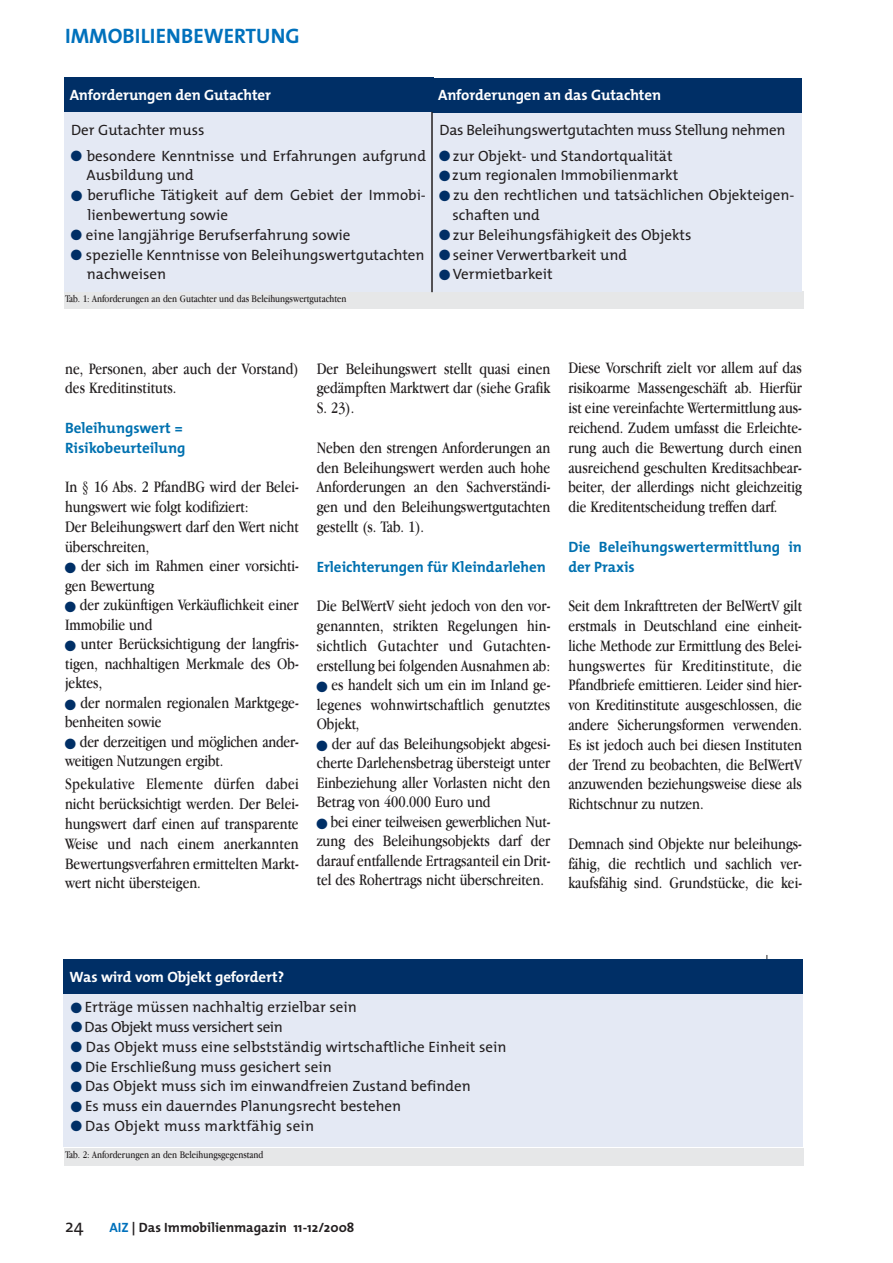
<style>
.page{position:relative;width:893px;height:1263px;background:#fff}
.page>*{position:absolute;margin:0;border:0;box-sizing:border-box;transform-origin:0 0}
.t1{font:700 21px "The Mix";color:#0071bc}
.t2{font:18px "The Mix";color:#231f20}
.t3{font:16.5px/19.8px "Apple Garamond";color:#231f20;text-align:justify}
.t4{font:16.5px "Apple Garamond";letter-spacing:.02em;color:#231f20}
.t5{font:15px/19.8px "The Mix";color:#231f20}
.t6{font:700 15px/19.8px "The Mix";color:#0071b0}
.t7{font:700 15px "The Mix";letter-spacing:-.005em;color:#fff}
.t8{font:15px/25.3px "The Mix";letter-spacing:-.02em;color:#231f20}
.t9{font:700 13.5px "The Mix";color:#231f20}
.t10{font:10.5px "Apple Garamond";color:#231f20}
.s1{color:#0071bc}
</style>
<div class="page">
<hr style="left:766px;top:955px;width:2px;height:178px;background:#6d6e70">
<div style="left:64px;top:291px;width:739px;height:17px;background:#e6e7e8"></div>
<div style="left:64px;top:1148px;width:739px;height:17px;background:#e6e7e8"></div>
<div style="left:64px;top:112px;width:369px;height:179px;background:#e4e9f4"></div>
<div style="left:64px;top:78px;width:370px;height:34px;background:#002f66"></div>
<div style="left:64px;top:983px;width:739px;height:164px;background:#e4e9f4"></div>
<div style="left:64px;top:960px;width:739px;height:34px;background:#002f66"></div>
<div style="left:432px;top:112px;width:370px;height:179px;background:#e4e9f4"></div>
<div style="left:432px;top:78px;width:370px;height:34px;background:#002f66"></div>
<hr style="left:431px;top:112px;width:2px;height:180px;background:#231f20">
<p class="t1" style="left:65px;top:28px;width:236px">IMMOBILIENBEWERTUNG</p>
<p class="t7" style="left:70px;top:90px;width:203px">Anforderungen den Gutachter</p>
<p class="t5" style="left:87px;top:119px;width:341px;line-height:25.2px;text-indent:-16px">Der Gutachter muss<br>besondere Kenntnisse und Erfahrungen aufgrund</p>
<p class="t5" style="left:86px;top:167px;width:341px">Ausbildung und<br>berufliche Tätigkeit auf dem Gebiet der Immobi&shy;lienbewertung sowie<br>eine langjährige Berufserfahrung sowie<br>spezielle Kenntnisse von Beleihungswertgutachten nachweisen</p>
<p class="t10" style="left:65px;top:294px;width:283px">Tab. 1: Anforderungen an den Gutachter und das Beleihungswertgutachten</p>
<p class="t7" style="left:438px;top:90px;width:224px">Anforderungen an das Gutachten</p>
<p class="t8" style="left:453px;top:119px;width:334px;text-indent:-13px">Das Beleihungswertgutachten muss Stellung nehmen zur Objekt- und Standortqualität</p>
<p class="t5" style="left:452px;top:167px;width:344px">zum regionalen Immobilienmarkt<br>zu den rechtlichen und tatsächlichen Objekteigen&shy;schaften und<br>zur Beleihungsfähigkeit des Objekts<br>seiner Verwertbarkeit und<br>Vermietbarkeit</p>
<p class="t3" style="left:65px;top:360px;width:235px">ne, Personen, aber auch der Vorstand) des Kreditinstituts.</p>
<p class="t6" style="left:65px;top:419px;width:122px">Beleihungswert =<br>Risikobeurteilung</p>
<p class="t3" style="left:65px;top:478px;width:235px;text-align:left">In § 16 Abs. 2 PfandBG wird der Belei&shy;hungswert wie folgt kodifiziert:<br>Der Beleihungswert darf den Wert nicht überschreiten,</p>
<p class="t3" style="left:65px;top:557px;width:235px;text-indent:16px">der sich im Rahmen einer vorsichti&shy;gen Bewertung</p>
<p class="t3" style="left:65px;top:596px;width:235px;text-indent:15px">der zukünftigen Verkäuflichkeit einer<br>Immobilie und</p>
<p class="t3" style="left:65px;top:635px;width:235px;text-indent:16px">unter Berücksichtigung der langfris&shy;tigen, nachhaltigen Merkmale des Ob&shy;jektes,</p>
<p class="t3" style="left:65px;top:694px;width:235px;text-indent:15px">der normalen regionalen Marktgege&shy;benheiten sowie</p>
<p class="t3" style="left:65px;top:733px;width:235px;text-indent:15px">der derzeitigen und möglichen ander&shy;weitigen Nutzungen ergibt.</p>
<p class="t3" style="left:65px;top:775px;width:235px">Spekulative Elemente dürfen dabei nicht berücksichtigt werden. Der Belei&shy;hungswert darf einen auf transparente Weise und nach einem anerkannten Bewertungsverfahren ermittelten Markt&shy;wert nicht übersteigen.</p>
<p class="t3" style="left:317px;top:360px;width:235px">Der Beleihungswert stellt quasi einen gedämpften Marktwert dar (siehe Grafik S. 23).</p>
<p class="t3" style="left:317px;top:439px;width:235px">Neben den strengen Anforderungen an den Beleihungswert werden auch hohe Anforderungen an den Sachverständi&shy;gen und den Beleihungswertgutachten gestellt (s. Tab. 1).</p>
<p class="t6" style="left:317px;top:558px;width:231px">Erleichterungen für Kleindarlehen</p>
<p class="t3" style="left:317px;top:597px;width:235px">Die BelWertV sieht jedoch von den vor-</p>
<p class="t3" style="left:317px;top:617px;width:235px">genannten, strikten Regelungen hin-</p>
<p class="t4" style="left:317px;top:639px;width:235px">sichtlich Gutachter und Gutachten-</p>
<p class="t3" style="left:317px;top:657px;width:235px">erstellung bei folgenden Ausnahmen ab:</p>
<p class="t3" style="left:331px;top:676px;width:220px">es handelt sich um ein im Inland ge-</p>
<p class="t3" style="left:317px;top:696px;width:235px">legenes wohnwirtschaftlich genutztes</p>
<p class="t3" style="left:317px;top:715px;width:44px">Objekt,</p>
<p class="t3" style="left:332px;top:735px;width:220px">der auf das Beleihungsobjekt abgesi-</p>
<p class="t3" style="left:317px;top:754px;width:235px">cherte Darlehensbetrag übersteigt unter</p>
<p class="t3" style="left:317px;top:774px;width:235px">Einbeziehung aller Vorlasten nicht den</p>
<p class="t3" style="left:317px;top:793px;width:175px">Betrag von 400.000 Euro und</p>
<p class="t3" style="left:331px;top:813px;width:221px">bei einer teilweisen gewerblichen Nut-</p>
<p class="t3" style="left:317px;top:832px;width:235px">zung des Beleihungsobjekts darf der</p>
<p class="t3" style="left:317px;top:852px;width:235px">darauf entfallende Ertragsanteil ein Drit-</p>
<p class="t3" style="left:317px;top:871px;width:229px">tel des Rohertrags nicht überschreiten.</p>
<p class="t3" style="left:568px;top:360px;width:235px">Diese Vorschrift zielt vor allem auf das risikoarme Massengeschäft ab. Hierfür ist eine vereinfachte Wertermittlung aus&shy;reichend. Zudem umfasst die Erleichte&shy;rung auch die Bewertung durch einen ausreichend geschulten Kreditsachbear&shy;beiter, der allerdings nicht gleichzeitig die Kreditentscheidung treffen darf.</p>
<p class="t6" style="left:568px;top:538px;width:235px">Die Beleihungswertermittlung in der Praxis</p>
<p class="t3" style="left:568px;top:597px;width:235px">Seit dem Inkrafttreten der BelWertV gilt erstmals in Deutschland eine einheit&shy;liche Methode zur Ermittlung des Belei&shy;hungswertes für Kreditinstitute, die Pfandbriefe emittieren. Leider sind hier&shy;von Kreditinstitute ausgeschlossen, die andere Sicherungsformen verwenden.<br>Es ist jedoch auch bei diesen Instituten der Trend zu beobachten, die BelWertV anzuwenden beziehungsweise diese als Richtschnur zu nutzen.</p>
<p class="t3" style="left:568px;top:835px;width:235px">Demnach sind Objekte nur beleihungs&shy;fähig, die rechtlich und sachlich ver&shy;kaufsfähig sind. Grundstücke, die kei-</p>
<p class="t7" style="left:70px;top:971px;width:216px">Was wird vom Objekt gefordert?</p>
<p class="t5" style="left:85px;top:999px;width:423px">Erträge müssen nachhaltig erzielbar sein<br>Das Objekt muss versichert sein<br>Das Objekt muss eine selbstständig wirtschaftliche Einheit sein Die Erschließung muss gesichert sein<br>Das Objekt muss sich im einwandfreien Zustand befinden<br>Es muss ein dauerndes Planungsrecht bestehen<br>Das Objekt muss marktfähig sein</p>
<p class="t10" style="left:65px;top:1151px;width:200px">Tab. 2: Anforderungen an den Beleihungsgegenstand</p>
<p class="t2" style="left:65px;top:1219px;width:20px">24</p>
<p class="t9" style="left:109px;top:1222px;width:246px"><span class="s1">AIZ</span> | Das Immobilienmagazin 11-12/2008</p>
</div>
